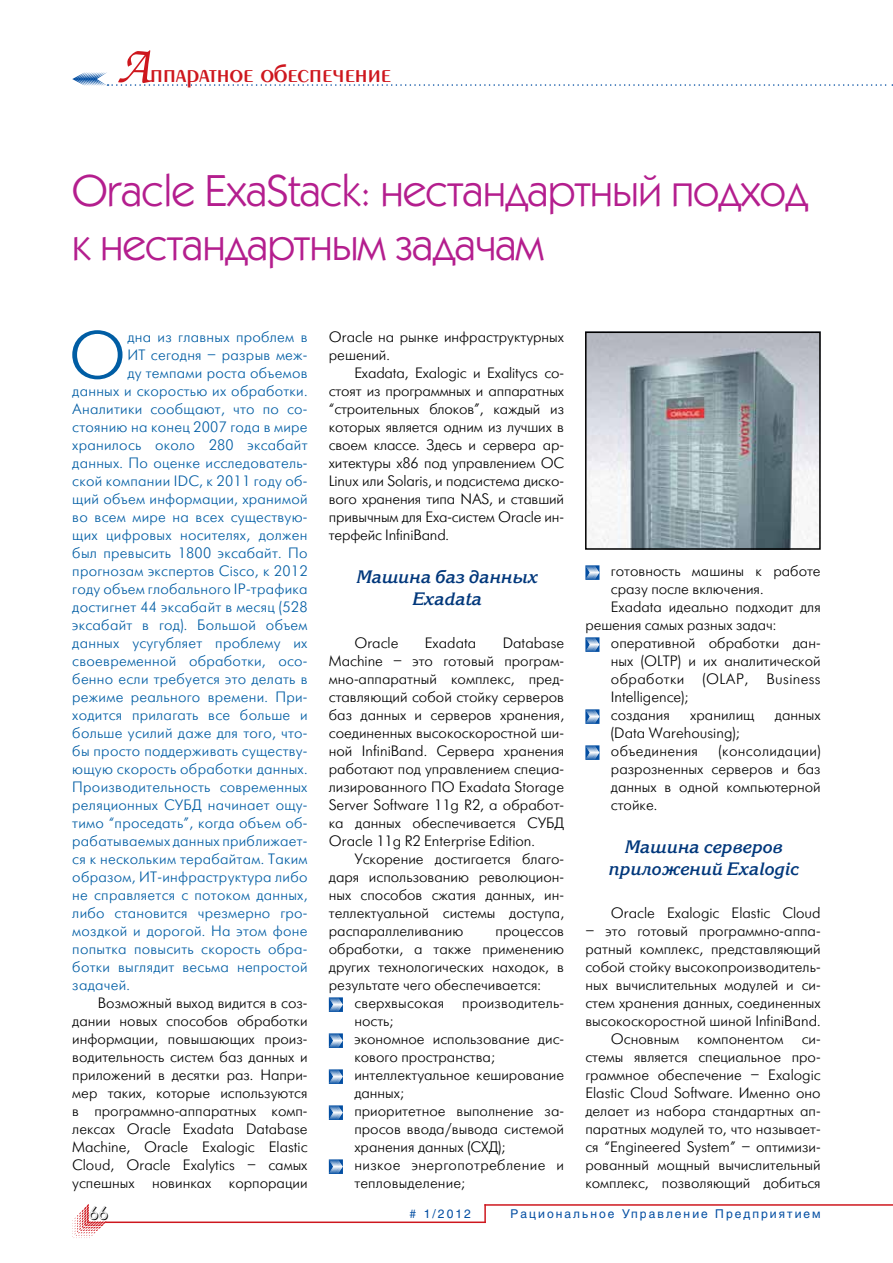
<style>
.page{position:relative;width:893px;height:1263px;background:#fff}
.page>*{position:absolute;margin:0;border:0;box-sizing:border-box;transform-origin:0 0}
.t1{font:66.45px "Futuris Light C";color:#005da4}
.t2{font:45px/54px "Kabel C";letter-spacing:-.01em;color:#b41e8e}
.t3{font:27px "Penta Demi";color:#ce171e}
.t4{font:italic 700 18px/21.6px "Korinna C";color:#00377b;text-align:center}
.t5{font:18px "Futuris Shadow C";color:#000}
.t6{font:15px/18px "Futuris Light C";color:#000;text-align:justify}
.t7{font:15px "Futuris Light C";letter-spacing:.015em;color:#005da4}
.t8{font:15px "Futuris Light C";letter-spacing:.025em;color:#000}
.t9{font:12px "Helios";letter-spacing:.17em;color:#034ea2}
.s1{font-family:"Zapf Chancery C";font-size:54px}
</style>
<div class="page">
<svg style="left:72px;top:1204px;width:34px;height:34px"></svg>
<svg style="left:484px;top:1206px;width:2px;height:15px"></svg>
<hr style="left:105px;top:1221px;width:381px;height:2px;background:#ce171e">
<hr style="left:484px;top:1204px;width:409px;height:2px;background:#ce171e">
<svg style="left:72px;top:72px;width:821px;height:14px"></svg>
<svg style="left:329px;top:997px;width:14px;height:15px"></svg>
<svg style="left:329px;top:1033px;width:14px;height:15px"></svg>
<svg style="left:329px;top:1069px;width:14px;height:15px"></svg>
<svg style="left:329px;top:1105px;width:14px;height:15px"></svg>
<svg style="left:329px;top:1159px;width:14px;height:15px"></svg>
<svg style="left:585px;top:565px;width:14px;height:15px"></svg>
<svg style="left:585px;top:637px;width:14px;height:15px"></svg>
<svg style="left:585px;top:709px;width:14px;height:15px"></svg>
<svg style="left:585px;top:745px;width:14px;height:15px"></svg>
<img style="left:588px;top:335px;width:230px;height:212px">
<div style="left:585px;top:332px;width:236px;height:218px;border:2px solid #000"></div>
<h3 class="t3" style="left:117px;top:60px;width:276px"><span class="s1">А</span>ппаратное обеспечение</h3>
<h2 class="t2" style="left:72px;top:162px;width:737px">Oracle ExaStack: нестандартный подход к нестандартным задачам</h2>
<h1 class="t1" style="left:69px;top:321px;width:59px">О</h1>
<p class="t7" style="left:127px;top:329px;width:182px">дна из главных проблем в</p>
<p class="t7" style="left:127px;top:347px;width:182px">ИТ сегодня – разрыв меж-</p>
<p class="t7" style="left:127px;top:365px;width:182px">ду темпами роста объемов</p>
<p class="t7" style="left:72px;top:383px;width:237px">данных и скоростью их обработки.</p>
<p class="t7" style="left:72px;top:401px;width:237px">Аналитики сообщают, что по со-</p>
<p class="t7" style="left:72px;top:419px;width:237px">стоянию на конец 2007 года в мире</p>
<p class="t7" style="left:72px;top:437px;width:237px">хранилось около 280 эксабайт</p>
<p class="t7" style="left:72px;top:455px;width:237px">данных. По оценке исследователь-</p>
<p class="t7" style="left:72px;top:473px;width:237px">ской компании IDC, к 2011 году об-</p>
<p class="t7" style="left:72px;top:491px;width:237px">щий объем информации, хранимой</p>
<p class="t7" style="left:72px;top:509px;width:237px">во всем мире на всех существую-</p>
<p class="t7" style="left:72px;top:527px;width:237px">щих цифровых носителях, должен</p>
<p class="t7" style="left:72px;top:545px;width:237px">был превысить 1800 эксабайт. По</p>
<p class="t7" style="left:72px;top:563px;width:237px">прогнозам экспертов Cisco, к 2012</p>
<p class="t7" style="left:72px;top:581px;width:237px">году объем глобального IP-трафика</p>
<p class="t7" style="left:72px;top:599px;width:237px">достигнет 44 эксабайт в месяц (528</p>
<p class="t7" style="left:72px;top:617px;width:237px">эксабайт в год). Большой объем</p>
<p class="t7" style="left:72px;top:635px;width:237px">данных усугубляет проблему их</p>
<p class="t7" style="left:72px;top:653px;width:237px">своевременной обработки, осо-</p>
<p class="t7" style="left:72px;top:671px;width:237px">бенно если требуется это делать в</p>
<p class="t7" style="left:72px;top:689px;width:237px">режиме реального времени. При-</p>
<p class="t7" style="left:72px;top:707px;width:237px">ходится прилагать все больше и</p>
<p class="t7" style="left:72px;top:725px;width:237px">больше усилий даже для того, что-</p>
<p class="t7" style="left:72px;top:743px;width:237px">бы просто поддерживать существу-</p>
<p class="t7" style="left:72px;top:761px;width:237px">ющую скорость обработки данных.</p>
<p class="t7" style="left:72px;top:779px;width:237px">Производительность современных</p>
<p class="t7" style="left:72px;top:797px;width:237px">реляционных СУБД начинает ощу-</p>
<p class="t7" style="left:72px;top:815px;width:237px">тимо “проседать”, когда объем об-</p>
<p class="t7" style="left:72px;top:833px;width:237px">рабатываемых данных приближает-</p>
<p class="t7" style="left:72px;top:851px;width:237px">ся к нескольким терабайтам. Таким</p>
<p class="t7" style="left:72px;top:869px;width:237px">образом, ИТ-инфраструктура либо</p>
<p class="t7" style="left:72px;top:887px;width:237px">не справляется с потоком данных,</p>
<p class="t7" style="left:72px;top:905px;width:237px">либо становится чрезмерно гро-</p>
<p class="t7" style="left:72px;top:923px;width:237px">моздкой и дорогой. На этом фоне</p>
<p class="t7" style="left:72px;top:941px;width:237px">попытка повысить скорость обра-</p>
<p class="t7" style="left:72px;top:959px;width:237px">ботки выглядит весьма непростой</p>
<p class="t7" style="left:72px;top:977px;width:59px">задачей.</p>
<p class="t6" style="left:72px;top:994px;width:237px;text-indent:26px">Возможный выход видится в соз&shy;дании новых способов обработки информации, повышающих произ&shy;водительность систем баз данных и приложений в десятки раз. Напри&shy;мер таких, которые используются в программно-аппаратных комп&shy;лексах Oracle Exadata Database Machine, Oracle Exalogic Elastic Cloud, Oracle Exalytics – самых успешных новинках корпорации</p>
<p class="t5" style="left:89px;top:1204px;width:21px">66</p>
<p class="t6" style="left:329px;top:328px;width:237px">Oracle на рынке инфраструктурных решений.</p>
<p class="t6" style="left:329px;top:364px;width:237px;text-indent:26px">Exadata, Exalogic и Exalitycs со&shy;стоят из программных и аппаратных “строительных блоков”, каждый из которых является одним из лучших в своем классе. Здесь и сервера ар&shy;хитектуры х86 под управлением ОС Linux или Solaris, и подсистема диско&shy;вого хранения типа NAS, и ставший привычным для Exa-систем Oracle ин&shy;терфейс InfiniBand.</p>
<p class="t4" style="left:356px;top:567px;width:183px">Машина баз данных<br>Exadata</p>
<p class="t6" style="left:354px;top:634px;width:46px">Oracle</p>
<p class="t6" style="left:425px;top:634px;width:53px">Exadata</p>
<p class="t6" style="left:329px;top:634px;width:237px;text-indent:174px">Database Machine – это готовый програм&shy;мно-аппаратный комплекс, пред&shy;ставляющий собой стойку серверов баз данных и серверов хранения, соединенных высокоскоростной ши&shy;ной InfiniBand. Сервера хранения работают под управлением специа&shy;лизированного ПО Exadata Storage Server Software 11g R2, а обработ&shy;ка данных обеспечивается СУБД Oracle 11g R2 Enterprise Edition.</p>
<p class="t6" style="left:329px;top:850px;width:237px;text-indent:26px">Ускорение достигается благо&shy;даря использованию революцион&shy;ных способов сжатия данных, ин&shy;теллектуальной системы доступа, распараллеливанию</p>
<p class="t6" style="left:329px;top:922px;width:237px;text-indent:167px">процессов обработки, а также применению других технологических находок, в результате чего обеспечивается:</p>
<p class="t6" style="left:354px;top:994px;width:211px;text-align:left">сверхвысокая производитель&shy;ность;<br>экономное использование дис&shy;кового пространства; интеллектуальное кеширование данных;<br>приоритетное выполнение за&shy;просов ввода/вывода системой хранения данных (СХД);<br>низкое энергопотребление и тепловыделение;</p>
<p class="t6" style="left:611px;top:562px;width:211px">готовность машины к работе</p>
<p class="t6" style="left:611px;top:580px;width:154px">сразу после включения.</p>
<p class="t6" style="left:611px;top:598px;width:211px">Exadata идеально подходит для</p>
<p class="t6" style="left:585px;top:616px;width:192px">решения самых разных задач:</p>
<p class="t6" style="left:611px;top:634px;width:211px">оперативной обработки дан-</p>
<p class="t6" style="left:611px;top:652px;width:211px">ных (OLTP) и их аналитической</p>
<p class="t8" style="left:611px;top:671px;width:211px">обработки (OLAP, Business</p>
<p class="t6" style="left:611px;top:688px;width:79px">Intelligence);</p>
<p class="t6" style="left:611px;top:706px;width:61px">создания</p>
<p class="t6" style="left:690px;top:706px;width:66px">хранилищ</p>
<p class="t6" style="left:775px;top:706px;width:47px">данных</p>
<p class="t6" style="left:611px;top:724px;width:130px">(Data Warehousing); объединения</p>
<p class="t6" style="left:611px;top:742px;width:211px;text-indent:108px">(консолидации) разрозненных серверов и баз данных в одной компьютерной стойке.</p>
<p class="t4" style="left:608px;top:837px;width:192px">Машина серверов приложений Exalogic</p>
<p class="t6" style="left:611px;top:904px;width:211px">Oracle Exalogic Elastic Cloud</p>
<p class="t6" style="left:585px;top:922px;width:237px;text-align:right">– это готовый программно-аппа&shy;ратный комплекс, представляющий собой стойку высокопроизводитель&shy;ных вычислительных модулей и си&shy;стем хранения данных, соединенных высокоскоростной шиной InfiniBand.<br>Основным компонентом си&shy;стемы является специальное про&shy;граммное обеспечение – Exalogic Elastic Cloud Software. Именно оно делает из набора стандартных ап&shy;паратных модулей то, что называет&shy;ся “Engineered System” – оптимизи&shy;рованный мощный вычислительный комплекс, позволяющий добиться</p>
<p class="t9" style="left:410px;top:1207px;width:63px"># 1/2012</p>
<p class="t9" style="left:510px;top:1207px;width:312px">Рациональное Управление Предприятием</p>
</div>
